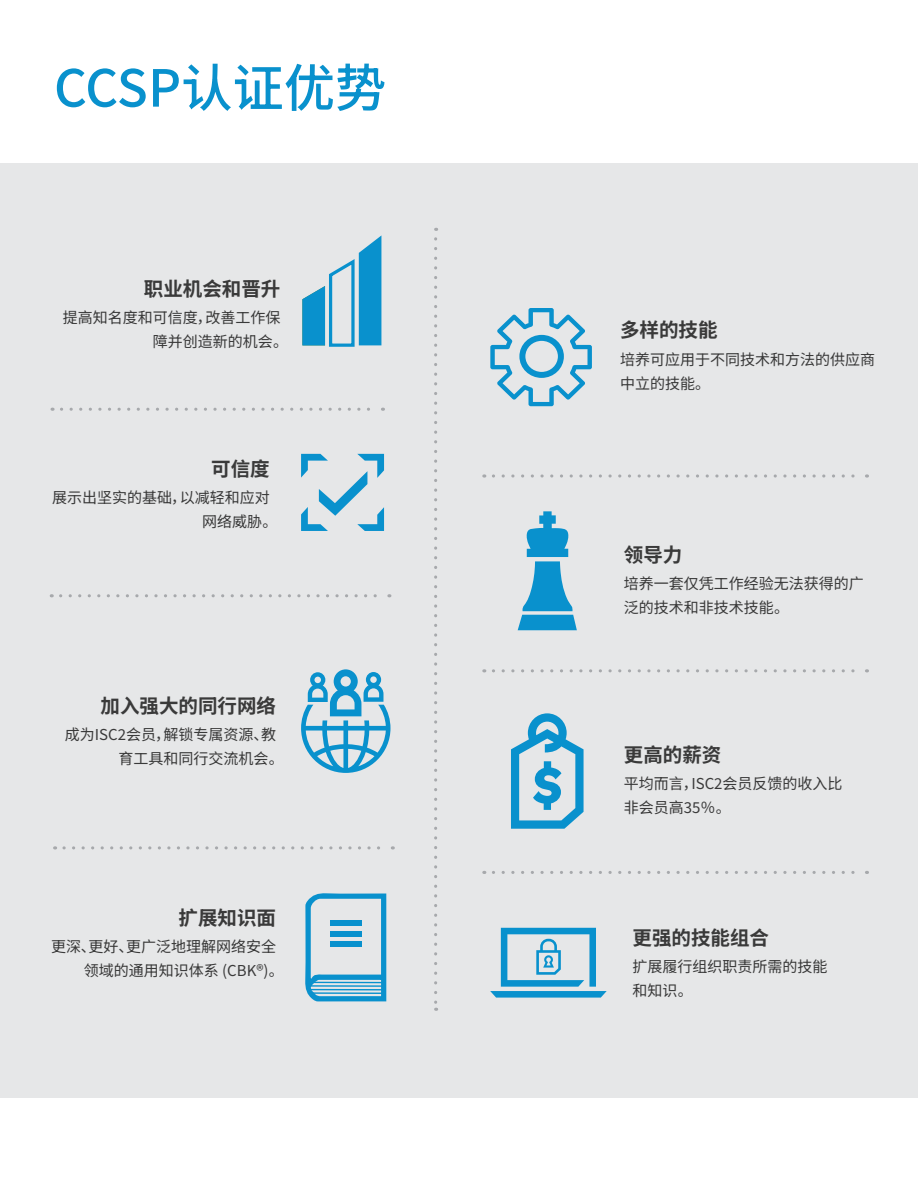
<style>
.page{position:relative;width:918px;height:1188px;background:#fff}
.page>*{position:absolute;margin:0;border:0;box-sizing:border-box;transform-origin:0 0}
.t1{font:100 51px "Noto Sans SC";letter-spacing:.005em;color:#0991cd}
.t2{font:100 19.5px "Noto Sans SC";color:#3a3a3a}
.t3{font:100 15px/24px "Noto Sans SC";color:#3a3a3a}
</style>
<div class="page">
<div style="left:0;top:163px;width:918px;height:934px;background:#e6e7e8"></div>
<svg style="left:61px;top:408px;width:322px;height:3px"></svg>
<svg style="left:493px;top:474px;width:374px;height:4px"></svg>
<svg style="left:493px;top:669px;width:374px;height:3px"></svg>
<svg style="left:61px;top:594px;width:329px;height:3px"></svg>
<svg style="left:302px;top:236px;width:79px;height:111px"></svg>
<svg style="left:301px;top:669px;width:89px;height:104px"></svg>
<svg style="left:305px;top:893px;width:81px;height:108px"></svg>
<div style="left:330px;top:921px;width:32px;height:5px;background:#0991cd"></div>
<div style="left:330px;top:931px;width:32px;height:5px;background:#0991cd"></div>
<div style="left:330px;top:942px;width:32px;height:5px;background:#0991cd"></div>
<hr style="left:313px;top:982px;width:71px;height:1px;background:#0991cd">
<hr style="left:309px;top:985px;width:75px;height:2px;background:#0991cd">
<hr style="left:309px;top:989px;width:74px;height:1px;background:#0991cd">
<hr style="left:309px;top:992px;width:74px;height:2px;background:#0991cd">
<svg style="left:511px;top:713px;width:73px;height:116px"></svg>
<svg style="left:434px;top:239px;width:3px;height:772px"></svg>
<svg style="left:518px;top:511px;width:59px;height:119px"></svg>
<svg style="left:301px;top:454px;width:83px;height:77px"></svg>
<svg style="left:490px;top:308px;width:102px;height:98px"></svg>
<div style="left:519px;top:335px;width:45px;height:43px;border:6px solid #0991cd;border-radius:50%"></div>
<svg style="left:490px;top:928px;width:117px;height:70px"></svg>
<svg style="left:64px;top:846px;width:329px;height:4px"></svg>
<svg style="left:493px;top:871px;width:374px;height:3px"></svg>
<h1 class="t1" style="left:54px;top:59px;width:334px">CCSP认证优势</h1>
<h2 class="t2" style="left:144px;top:278px;width:138px">职业机会和晋升</h2>
<p class="t3" style="left:153px;top:306px;width:137px;text-indent:-90px">提高知名度和可信度，改善工作保障并创造新的机会。</p>
<h2 class="t2" style="left:211px;top:458px;width:60px">可信度</h2>
<p class="t3" style="left:202px;top:486px;width:77px;text-indent:-150px">展示出坚实的基础，以减轻和应对网络威胁。</p>
<h2 class="t2" style="left:101px;top:695px;width:177px">加入强大的同行网络</h2>
<p class="t3" style="left:119px;top:723px;width:167px;text-indent:-54px">成为ISC2会员，解锁专属资源、教育工具和同行交流机会。</p>
<h2 class="t2" style="left:179px;top:907px;width:99px">扩展知识面</h2>
<p class="t3" style="left:84px;top:935px;width:201px;text-indent:-33px">更深、更好、更广泛地理解网络安全领域的通用知识体系 (CBK®)。</p>
<h2 class="t2" style="left:620px;top:319px;width:99px">多样的技能</h2>
<p class="t3" style="left:620px;top:348px;width:256px">培养可应用于不同技术和方法的供应商中立的技能。</p>
<h2 class="t2" style="left:624px;top:544px;width:60px">领导力</h2>
<p class="t3" style="left:624px;top:572px;width:241px">培养一套仅凭工作经验无法获得的广泛的技术和非技术技能。</p>
<h2 class="t2" style="left:624px;top:744px;width:99px">更高的薪资</h2>
<p class="t3" style="left:624px;top:772px;width:220px">平均而言，ISC2会员反馈的收入比非会员高35％。</p>
<h2 class="t2" style="left:633px;top:927px;width:138px">更强的技能组合</h2>
<p class="t3" style="left:633px;top:955px;width:196px">扩展履行组织职责所需的技能和知识。</p>
</div>
